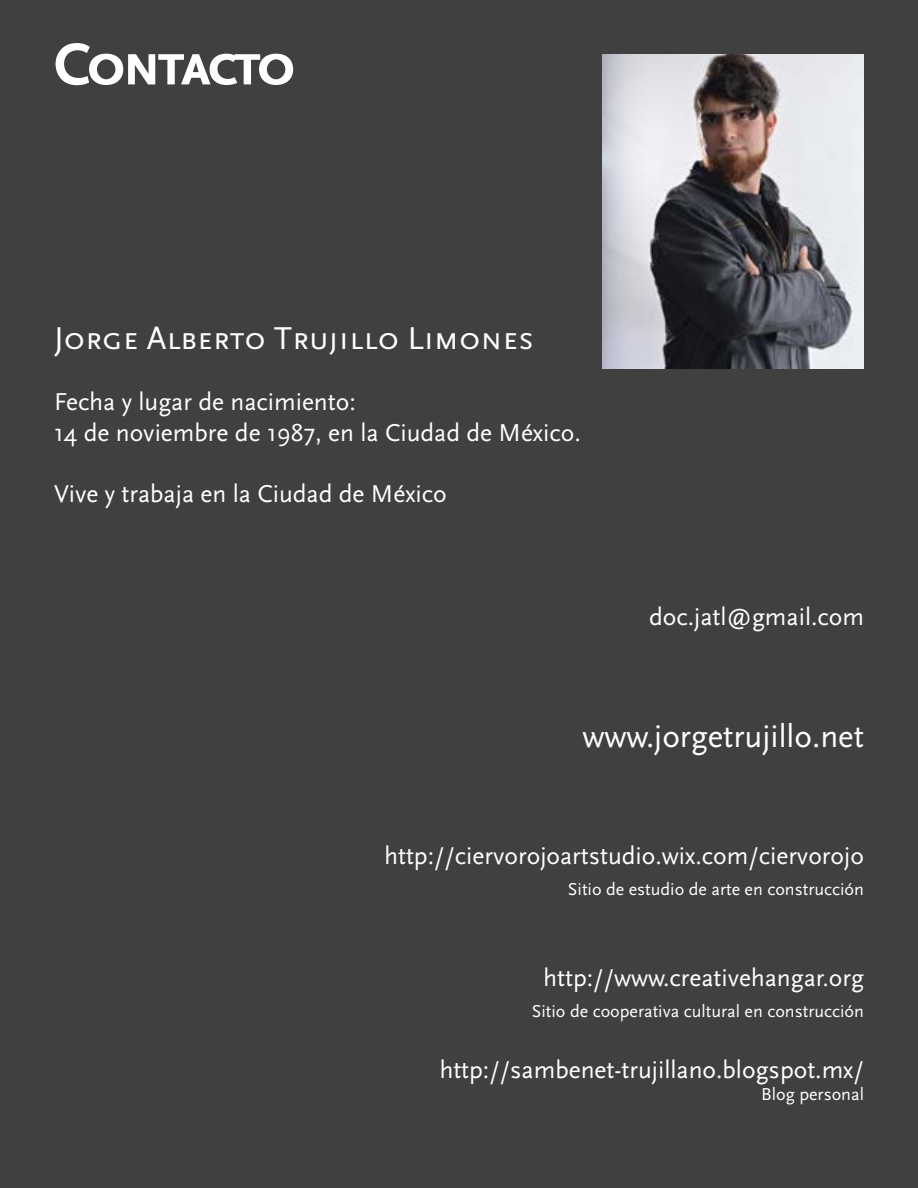
<style>
.page{position:relative;width:918px;height:1188px;background:#404040}
.page>*{position:absolute;margin:0;border:0;box-sizing:border-box;transform-origin:0 0}
.t1{font:700 61.5px "Scala Sans Caps";letter-spacing:-.08em;color:#fff}
.t2{font:33px "Scala Sans Caps";color:#fff}
.t3{font:33px "Scala Sans";color:#fff}
.t4{font:25.5px/30.6px "Scala Sans";color:#fff}
.t5{font:18px "Scala Sans";color:#fff}
</style>
<div class="page">
<img style="left:602px;top:54px;width:262px;height:315px">
<h1 class="t1" style="left:54px;top:30px;width:244px">Contacto</h1>
<p class="t2" style="left:54px;top:321px;width:481px">Jorge Alberto Trujillo Limones</p>
<p class="t4" style="left:54px;top:387px;width:528px">Fecha y lugar de nacimiento:<br>14 de noviembre de 1987, en la Ciudad de México.</p>
<p class="t4" style="left:54px;top:479px;width:394px">Vive y trabaja en la Ciudad de México</p>
<p class="t4" style="left:649px;top:602px;width:216px">doc.jatl@gmail.com</p>
<p class="t3" style="left:583px;top:718px;width:283px">www.jorgetrujillo.net</p>
<p class="t4" style="left:384px;top:841px;width:481px">http://ciervorojoartstudio.wix.com/ciervorojo</p>
<p class="t5" style="left:568px;top:879px;width:298px">Sitio de estudio de arte en construcción</p>
<p class="t4" style="left:544px;top:963px;width:322px">http://www.creativehangar.org</p>
<p class="t5" style="left:532px;top:1001px;width:334px">Sitio de cooperativa cultural en construcción</p>
<p class="t4" style="left:440px;top:1055px;width:426px">http://sambenet-trujillano.blogspot.mx/</p>
<p class="t5" style="left:761px;top:1084px;width:104px">Blog personal</p>
</div>
